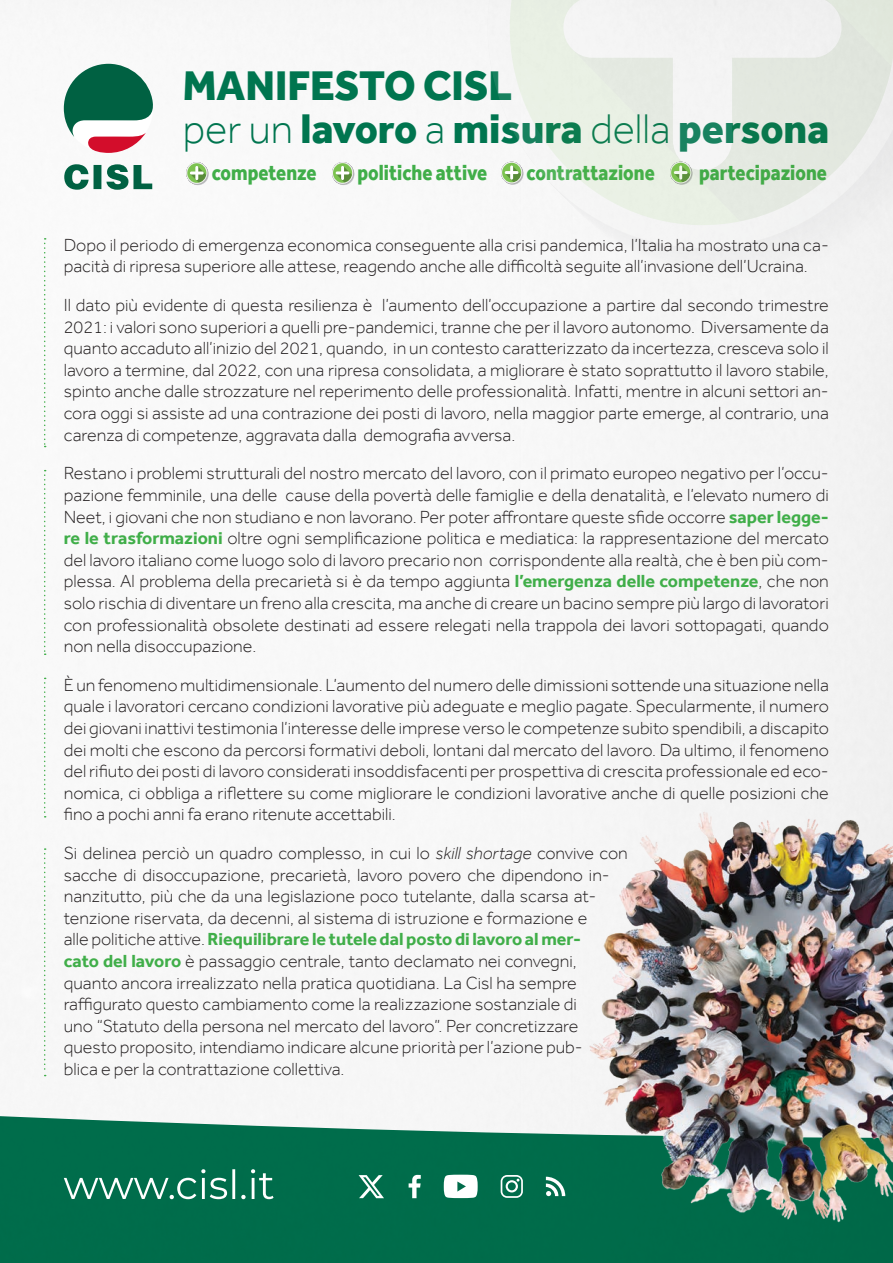
<style>
.page{position:relative;width:893px;height:1263px;background:#fff}
.page>*{position:absolute;margin:0;border:0;box-sizing:border-box;transform-origin:0 0}
.t1{font:800 42.6px "Effra";color:#00754f}
.t2{font:800 22.5px "Effra";color:#40ae49;scale:.84 1}
.t3{font:300 18px/21.6px "Effra";color:#231f20;text-align:justify}
.s1{font-weight:300}
.s2{font-weight:700;color:#40ae49}
.s3{font-style:italic}
</style>
<div class="page">
<svg style="left:0;top:1094px;width:893px;height:169px;fill:#006c4b"></svg>
<svg style="left:64px;top:164px;width:25px;height:26px"></svg>
<div style="left:94px;top:165px;width:7px;height:24px;background:#006142"></div>
<svg style="left:106px;top:164px;width:46px;height:26px"></svg>
<svg style="left:64px;top:64px;width:89px;height:89px"></svg>
<div style="left:188px;top:164px;width:21px;height:21px;background:#f0f0f0;border-radius:50%"></div>
<svg style="left:188px;top:163px;width:21px;height:22px"></svg>
<svg style="left:187px;top:163px;width:21px;height:22px"></svg>
<div style="left:187px;top:163px;width:21px;height:21px;background:#b0b1b4;border-radius:50%"></div>
<svg style="left:187px;top:162px;width:21px;height:22px"></svg>
<svg style="left:186px;top:162px;width:21px;height:22px"></svg>
<svg style="left:187px;top:163px;width:19px;height:20px"></svg>
<svg style="left:190px;top:166px;width:14px;height:14px"></svg>
<div style="left:333px;top:164px;width:22px;height:21px;background:#f7f7f7;border-radius:50%"></div>
<svg style="left:333px;top:163px;width:22px;height:22px"></svg>
<div style="left:333px;top:163px;width:21px;height:22px;background:#bbbcbe;border-radius:50%"></div>
<div style="left:333px;top:163px;width:21px;height:21px;background:#b2b3b4;border-radius:50%"></div>
<div style="left:332px;top:163px;width:22px;height:21px;background:#b9baba;border-radius:50%"></div>
<svg style="left:332px;top:162px;width:21px;height:22px"></svg>
<svg style="left:333px;top:163px;width:19px;height:20px"></svg>
<svg style="left:336px;top:166px;width:13px;height:14px"></svg>
<img style="left:441px;top:784px;width:452px;height:449px">
<svg style="left:44px;top:238px;width:2px;height:209px"></svg>
<svg style="left:44px;top:470px;width:2px;height:185px"></svg>
<svg style="left:44px;top:678px;width:2px;height:139px"></svg>
<svg style="left:44px;top:848px;width:2px;height:228px"></svg>
<svg style="left:64px;top:1169px;width:210px;height:30px;background:#32896e"></svg>
<svg style="left:409px;top:1175px;width:12px;height:23px"></svg>
<svg style="left:444px;top:1175px;width:34px;height:23px"></svg>
<svg style="left:501px;top:1175px;width:22px;height:23px"></svg>
<svg style="left:546px;top:1177px;width:19px;height:19px"></svg>
<svg style="left:359px;top:1175px;width:25px;height:23px"></svg>
<div style="left:488px;top:0;width:405px;height:248px;background:#f5f5f5"></div>
<svg style="left:510px;top:0;width:383px;height:225px;fill:#eaf0e5"></svg>
<svg style="left:563px;top:0;width:278px;height:170px;fill:#eaf0e5"></svg>
<h1 class="t1" style="left:183px;top:60px;width:331px">MANIFESTO CISL</h1>
<h1 class="t1" style="left:183px;top:104px;width:648px"><span class="s1">per un</span> lavoro <span class="s1">a</span> misura <span class="s1">della</span> persona</h1>
<p class="t2" style="left:212px;top:159px;width:126px">competenze</p>
<p class="t2" style="left:358px;top:159px;width:156px">politiche attive</p>
<p class="t2" style="left:527px;top:159px;width:154px">contrattazione</p>
<p class="t2" style="left:699px;top:159px;width:154px">partecipazione</p>
<p class="t3" style="left:64px;top:234px;width:767px">Dopo il periodo di emergenza economica conseguente alla crisi pandemica, l’Italia ha mostrato una ca&shy;pacità di ripresa superiore alle attese, reagendo anche alle difficoltà seguite all’invasione dell’Ucraina.</p>
<p class="t3" style="left:64px;top:294px;width:767px">Il dato più evidente di questa resilienza è l’aumento dell’occupazione a partire dal secondo trimestre 2021: i valori sono superiori a quelli pre-pandemici, tranne che per il lavoro autonomo. Diversamente da quanto accaduto all’inizio del 2021, quando, in un contesto caratterizzato da incertezza, cresceva solo il lavoro a termine, dal 2022, con una ripresa consolidata, a migliorare è stato soprattutto il lavoro stabile, spinto anche dalle strozzature nel reperimento delle professionalità. Infatti, mentre in alcuni settori an&shy;cora oggi si assiste ad una contrazione dei posti di lavoro, nella maggior parte emerge, al contrario, una carenza di competenze, aggravata dalla demografia avversa.</p>
<p class="t3" style="left:64px;top:462px;width:767px">Restano i problemi strutturali del nostro mercato del lavoro, con il primato europeo negativo per l’occu&shy;pazione femminile, una delle cause della povertà delle famiglie e della denatalità, e l’elevato numero di Neet, i giovani che non studiano e non lavorano. Per poter affrontare queste sfide occorre <span class="s2">saper legge&shy;re le trasformazioni</span> oltre ogni semplificazione politica e mediatica: la rappresentazione del mercato del lavoro italiano come luogo solo di lavoro precario non corrispondente alla realtà, che è ben più com&shy;plessa. Al problema della precarietà si è da tempo aggiunta <span class="s2">l’emergenza delle competenze</span>, che non solo rischia di diventare un freno alla crescita, ma anche di creare un bacino sempre più largo di lavoratori con professionalità obsolete destinati ad essere relegati nella trappola dei lavori sottopagati, quando non nella disoccupazione.</p>
<p class="t3" style="left:64px;top:674px;width:767px">È un fenomeno multidimensionale. L’aumento del numero delle dimissioni sottende una situazione nella quale i lavoratori cercano condizioni lavorative più adeguate e meglio pagate. Specularmente, il numero dei giovani inattivi testimonia l’interesse delle imprese verso le competenze subito spendibili, a discapito dei molti che escono da percorsi formativi deboli, lontani dal mercato del lavoro. Da ultimo, il fenomeno del rifiuto dei posti di lavoro considerati insoddisfacenti per prospettiva di crescita professionale ed eco&shy;nomica, ci obbliga a riflettere su come migliorare le condizioni lavorative anche di quelle posizioni che fino a pochi anni fa erano ritenute accettabili.</p>
<p class="t3" style="left:64px;top:842px;width:565px;text-align:left">Si delinea perciò un quadro complesso, in cui lo <span class="s3">skill shortage</span> convive con sacche di disoccupazione, precarietà, lavoro povero che dipendono in&shy;nanzitutto, più che da una legislazione poco tutelante, dalla scarsa at&shy;tenzione riservata, da decenni, al sistema di istruzione e formazione e<br>alle politiche attive. <span class="s2">Riequilibrare le tutele dal posto di lavoro al mer-<br>cato del lavoro</span> è passaggio centrale, tanto declamato nei convegni, quanto ancora irrealizzato nella pratica quotidiana. La Cisl ha sempre raffigurato questo cambiamento come la realizzazione sostanziale di<br>uno “Statuto della persona nel mercato del lavoro”. Per concretizzare questo proposito, intendiamo indicare alcune priorità per l’azione pub-<br>blica e per la contrattazione collettiva.</p>
</div>
